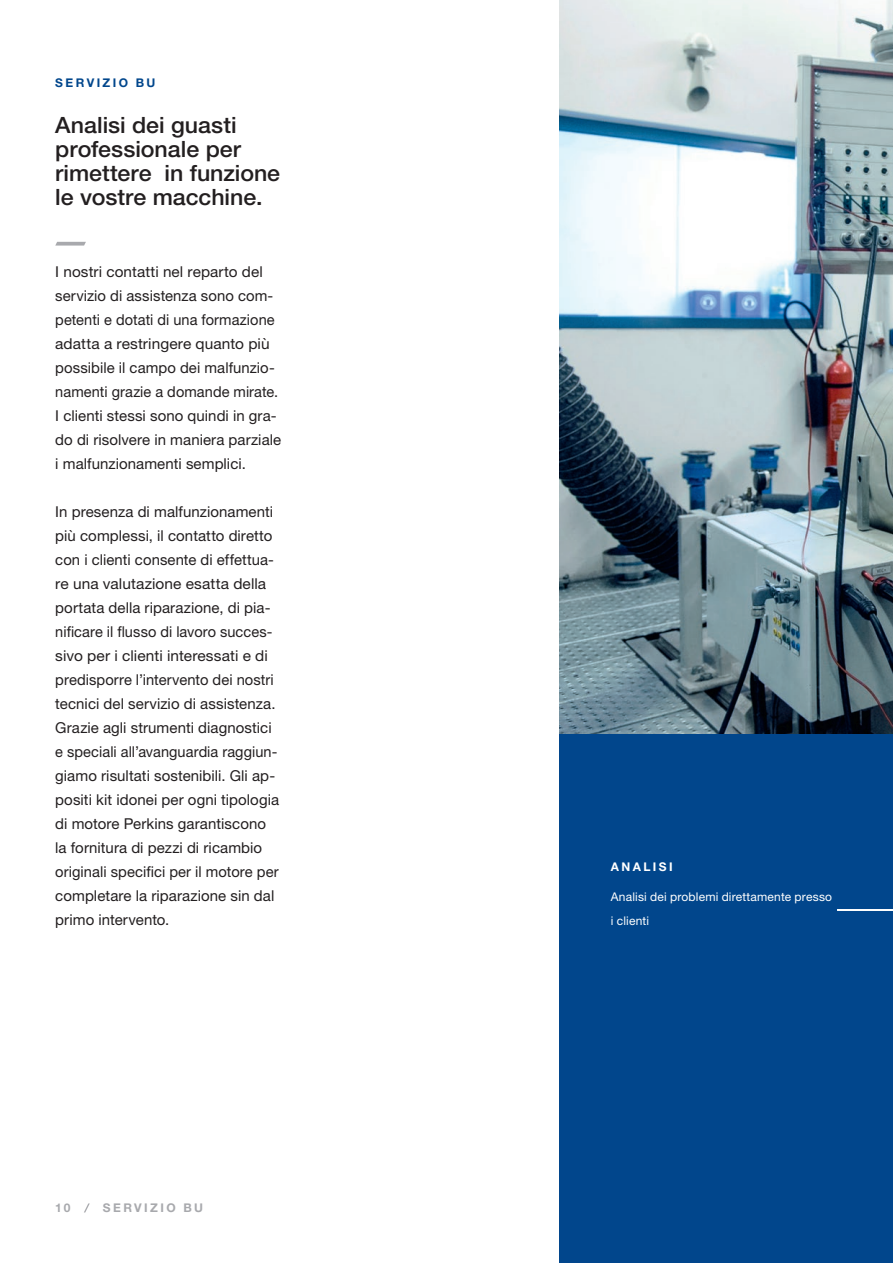
<style>
.page{position:relative;width:893px;height:1263px;background:#fff}
.page>*{position:absolute;margin:0;border:0;box-sizing:border-box;transform-origin:0 0}
.t1{font:500 22.5px/24px "Helvetica Neue LT Pro";color:#231f20}
.t2{font:15px/24px "Helvetica Neue LT Pro";letter-spacing:.005em;color:#231f20}
.t3{font:12px/24px "Helvetica Neue LT Pro";letter-spacing:.015em;color:#fff}
.t4{font:700 12px "Helvetica Neue LT Pro";letter-spacing:.2em;color:#a8a9ad}
.t5{font:700 12px "Helvetica Neue LT Pro";letter-spacing:.2em;color:#01468c}
.t6{font:700 12px "Helvetica Neue LT Pro";letter-spacing:.205em;color:#fff}
</style>
<div class="page">
<div style="left:560px;top:709px;width:333px;height:554px;background:#01468c"></div>
<svg style="left:55px;top:242px;width:31px;height:4px"></svg>
<svg style="left:84px;top:1203px;width:6px;height:9px"></svg>
<img style="left:560px;top:0;width:333px;height:733px">
<svg style="left:837px;top:909px;width:56px;height:2px"></svg>
<p class="t5" style="left:55px;top:75px;width:102px">SERVIZIO BU</p>
<h1 class="t1" style="left:55px;top:113px;width:226px">Analisi dei guasti professionale per rimettere in funzione le vostre macchine.</h1>
<p class="t2" style="left:55px;top:259px;width:228px">I nostri contatti nel reparto del servizio di assistenza sono com&shy;petenti e dotati di una formazione adatta a restringere quanto più possibile il campo dei malfunzio&shy;namenti grazie a domande mirate.<br>I clienti stessi sono quindi in gra&shy;do di risolvere in maniera parziale i malfunzionamenti semplici.</p>
<p class="t2" style="left:55px;top:499px;width:225px">In presenza di malfunzionamenti più complessi, il contatto diretto con i clienti consente di effettua&shy;re una valutazione esatta della portata della riparazione, di pia&shy;nificare il flusso di lavoro succes&shy;sivo per i clienti interessati e di predisporre l’intervento dei nostri tecnici del servizio di assistenza.<br>Grazie agli strumenti diagnostici e speciali all’avanguardia raggiun&shy;giamo risultati sostenibili. Gli ap&shy;positi kit idonei per ogni tipologia di motore Perkins garantiscono la fornitura di pezzi di ricambio originali specifici per il motore per completare la riparazione sin dal primo intervento.</p>
<p class="t4" style="left:55px;top:1200px;width:17px">10</p>
<p class="t4" style="left:103px;top:1200px;width:102px">SERVIZIO BU</p>
<p class="t6" style="left:611px;top:859px;width:63px">ANALISI</p>
<p class="t3" style="left:611px;top:884px;width:223px">Analisi dei problemi direttamente presso i clienti</p>
</div>
